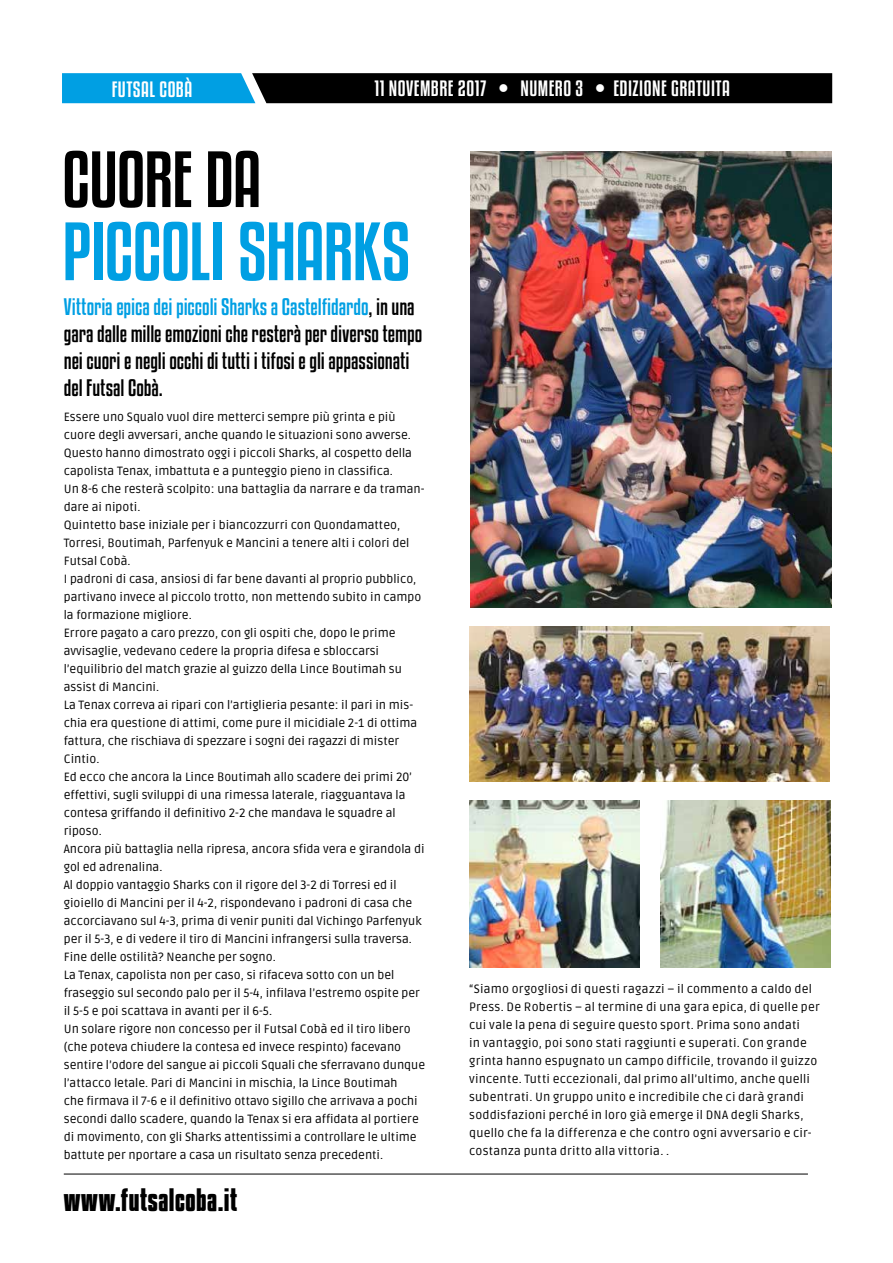
<style>
.page{position:relative;width:893px;height:1263px;background:#fff}
.page>*{position:absolute;margin:0;border:0;box-sizing:border-box;transform-origin:0 0}
.t1{font:73.2px "Kenyan Coffee Rg";letter-spacing:-.015em;color:#009fe3}
.t2{font:70.5px "Kenyan Coffee Rg";letter-spacing:-.01em;color:#000}
.t3{font:700 28.5px "Kenyan Coffee Rg";color:#000}
.t4{font:21px/27px "Kenyan Coffee Rg";letter-spacing:-.005em;color:#000}
.t5{font:19.5px "Kenyan Coffee Rg";letter-spacing:.025em;color:#fff}
.t6{font:12px/18px "Ruda";color:#000}
.t7{font:12px/18px "Ruda";letter-spacing:.02em;color:#000}
.s1{color:#009fe3}
</style>
<div class="page">
<hr style="left:64px;top:1174px;width:744px;height:1px;background:#000">
<img style="left:470px;top:152px;width:362px;height:455px">
<img style="left:469px;top:800px;width:170px;height:168px">
<img style="left:660px;top:800px;width:170px;height:168px">
<img style="left:470px;top:626px;width:360px;height:155px">
<svg style="left:62px;top:73px;width:770px;height:30px;background:#052b3c"></svg>
<h3 class="t5" style="left:112px;top:77px;width:82px">FUTSAL COBÀ</h3>
<h3 class="t5" style="left:374px;top:77px;width:114px">11 NOVEMBRE 2017</h3>
<h3 class="t5" style="left:520px;top:77px;width:64px">NUMERO 3</h3>
<h3 class="t5" style="left:613px;top:77px;width:118px">EDIZIONE GRATUITA</h3>
<h3 class="t5" style="left:83px;top:76px;width:150px">GREEN SOCKS MAGAZINE</h3>
<h3 class="t5" style="left:347px;top:76px;width:84px">AUGUST 2014</h3>
<h3 class="t5" style="left:464px;top:76px;width:275px">READ US ONLINE ON WWW.GREENSOCKS.COM</h3>
<h3 class="t5" style="left:125px;top:82px;width:63px">CONTENTS</h3>
<h2 class="t2" style="left:62px;top:137px;width:201px">CUORE DA</h2>
<h1 class="t1" style="left:62px;top:207px;width:350px">PICCOLI SHARKS</h1>
<h3 class="t4" style="left:64px;top:293px;width:360px"><span class="s1">Vittoria epica dei piccoli Sharks a Castelfidardo</span>, in una gara dalle mille emozioni che resterà per diverso tempo nei cuori e negli occhi di tutti i tifosi e gli appassionati del Futsal Cobà.</h3>
<p class="t6" style="left:64px;top:408px;width:363px">Essere uno Squalo vuol dire metterci sempre più grinta e più cuore degli avversari, anche quando le situazioni sono avverse.<br>Questo hanno dimostrato oggi i piccoli Sharks, al cospetto della capolista Tenax, imbattuta e a punteggio pieno in classifica.<br>Un 8-6 che resterà scolpito: una battaglia da narrare e da traman&shy;dare ai nipoti.<br>Quintetto base iniziale per i biancozzurri con Quondamatteo, Torresi, Boutimah, Parfenyuk e Mancini a tenere alti i colori del Futsal Cobà.<br>I padroni di casa, ansiosi di far bene davanti al proprio pubblico, partivano invece al piccolo trotto, non mettendo subito in campo la formazione migliore.<br>Errore pagato a caro prezzo, con gli ospiti che, dopo le prime avvisaglie, vedevano cedere la propria difesa e sbloccarsi l’equilibrio del match grazie al guizzo della Lince Boutimah su assist di Mancini.<br>La Tenax correva ai ripari con l’artiglieria pesante: il pari in mis&shy;chia era questione di attimi, come pure il micidiale 2-1 di ottima fattura, che rischiava di spezzare i sogni dei ragazzi di mister Cintio.<br>Ed ecco che ancora la Lince Boutimah allo scadere dei primi 20’ effettivi, sugli sviluppi di una rimessa laterale, riagguantava la contesa griffando il definitivo 2-2 che mandava le squadre al riposo.<br>Ancora più battaglia nella ripresa, ancora sfida vera e girandola di gol ed adrenalina.<br>Al doppio vantaggio Sharks con il rigore del 3-2 di Torresi ed il gioiello di Mancini per il 4-2, rispondevano i padroni di casa che accorciavano sul 4-3, prima di venir puniti dal Vichingo Parfenyuk per il 5-3, e di vedere il tiro di Mancini infrangersi sulla traversa.<br>Fine delle ostilità? Neanche per sogno.<br>La Tenax, capolista non per caso, si rifaceva sotto con un bel fraseggio sul secondo palo per il 5-4, infilava l’estremo ospite per il 5-5 e poi scattava in avanti per il 6-5.<br>Un solare rigore non concesso per il Futsal Cobà ed il tiro libero (che poteva chiudere la contesa ed invece respinto) facevano sentire l’odore del sangue ai piccoli Squali che sferravano dunque l’attacco letale. Pari di Mancini in mischia, la Lince Boutimah<br>che firmava il 7-6 e il definitivo ottavo sigillo che arrivava a pochi secondi dallo scadere, quando la Tenax si era affidata al portiere di movimento, con gli Sharks attentissimi a controllare le ultime battute per nportare a casa un risultato senza precedenti.</p>
<h3 class="t3" style="left:64px;top:1182px;width:175px">www.futsalcoba.it</h3>
<p class="t7" style="left:469px;top:980px;width:352px">“Siamo orgogliosi di questi ragazzi – il commento a caldo del Press. De Robertis – al termine di una gara epica, di quelle per cui vale la pena di seguire questo sport. Prima sono andati<br>in vantaggio, poi sono stati raggiunti e superati. Con grande grinta hanno espugnato un campo difficile, trovando il guizzo vincente. Tutti eccezionali, dal primo all’ultimo, anche quelli subentrati. Un gruppo unito e incredibile che ci darà grandi soddisfazioni perché in loro già emerge il DNA degli Sharks, quello che fa la differenza e che contro ogni avversario e cir&shy;costanza punta dritto alla vittoria. .</p>
</div>
